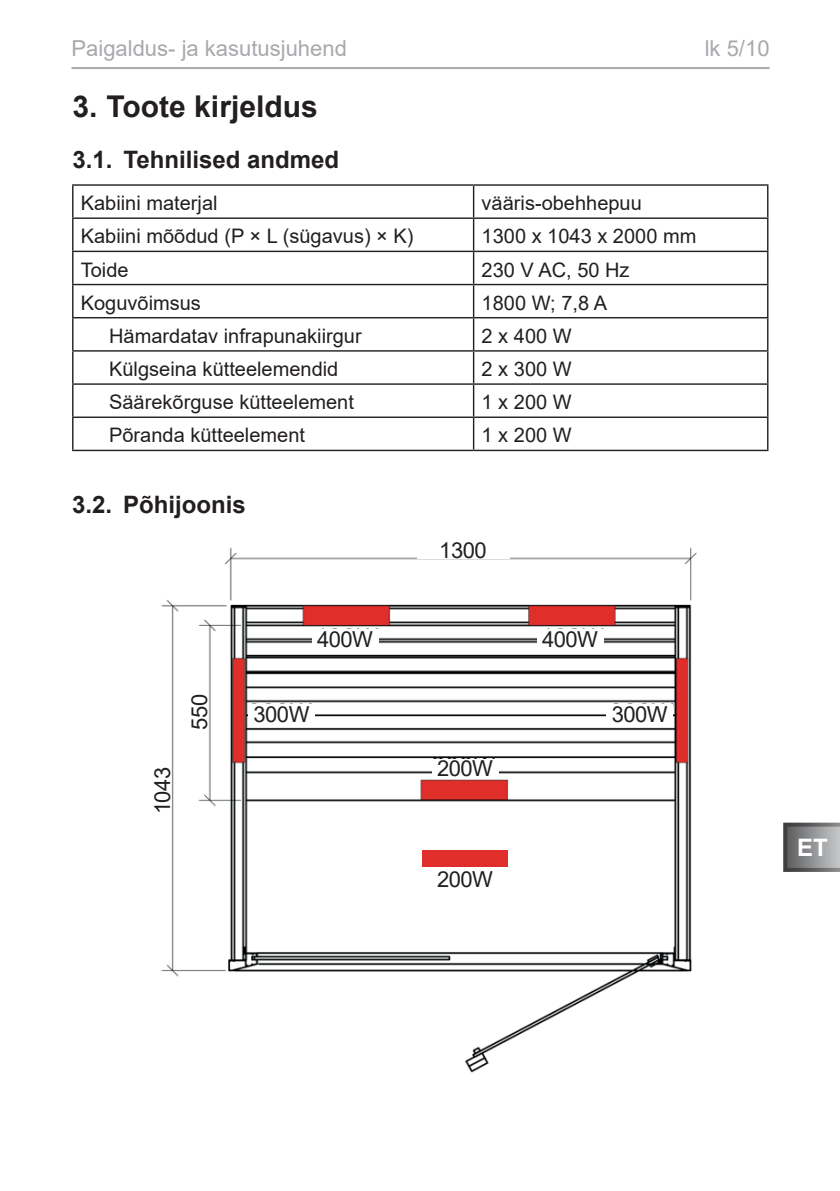
<style>
.page{position:relative;width:840px;height:1191px;background:#fff}
.page>*{position:absolute;margin:0;border:0;box-sizing:border-box;transform-origin:0 0}
.t1{font:700 30px "Arial";color:#231f20}
.t2{font:700 24px "Arial";color:#231f20}
.t3{font:700 24px "Arial";color:#fff}
.t4{font:22px "Arial";letter-spacing:-.025em;color:#231f20}
.t5{font:22px "Arial";color:#a8a9ad}
.t6{font:20px "Arial";color:#231f20}
</style>
<div class="page">
<svg style="left:783px;top:822px;width:56px;height:50px;background:#868789"></svg>
<hr style="left:71px;top:67px;width:698px;height:2px;background:#a8a9ad">
<hr style="left:72px;top:184px;width:401px;height:2px;background:#231f20">
<hr style="left:72px;top:186px;width:1px;height:31px;background:#231f20">
<hr style="left:473px;top:184px;width:295px;height:2px;background:#231f20">
<hr style="left:472px;top:186px;width:2px;height:31px;background:#231f20">
<hr style="left:766px;top:186px;width:2px;height:31px;background:#231f20">
<hr style="left:72px;top:217px;width:401px;height:2px;background:#231f20">
<hr style="left:72px;top:219px;width:1px;height:32px;background:#231f20">
<hr style="left:473px;top:217px;width:295px;height:2px;background:#231f20">
<hr style="left:472px;top:219px;width:2px;height:32px;background:#231f20">
<hr style="left:766px;top:219px;width:2px;height:32px;background:#231f20">
<hr style="left:72px;top:251px;width:401px;height:1px;background:#231f20">
<hr style="left:72px;top:252px;width:1px;height:32px;background:#231f20">
<hr style="left:473px;top:251px;width:295px;height:1px;background:#231f20">
<hr style="left:472px;top:252px;width:2px;height:32px;background:#231f20">
<hr style="left:766px;top:252px;width:2px;height:32px;background:#231f20">
<hr style="left:72px;top:284px;width:401px;height:1px;background:#231f20">
<hr style="left:72px;top:285px;width:1px;height:32px;background:#231f20">
<hr style="left:473px;top:284px;width:295px;height:1px;background:#231f20">
<hr style="left:472px;top:285px;width:2px;height:32px;background:#231f20">
<hr style="left:766px;top:285px;width:2px;height:32px;background:#231f20">
<hr style="left:72px;top:317px;width:401px;height:1px;background:#231f20">
<hr style="left:72px;top:318px;width:1px;height:32px;background:#231f20">
<hr style="left:473px;top:317px;width:295px;height:1px;background:#231f20">
<hr style="left:472px;top:318px;width:2px;height:32px;background:#231f20">
<hr style="left:766px;top:318px;width:2px;height:32px;background:#231f20">
<hr style="left:72px;top:350px;width:401px;height:1px;background:#231f20">
<hr style="left:72px;top:351px;width:1px;height:32px;background:#231f20">
<hr style="left:473px;top:350px;width:295px;height:1px;background:#231f20">
<hr style="left:472px;top:351px;width:2px;height:32px;background:#231f20">
<hr style="left:766px;top:351px;width:2px;height:32px;background:#231f20">
<hr style="left:72px;top:383px;width:401px;height:2px;background:#231f20">
<hr style="left:72px;top:385px;width:1px;height:31px;background:#231f20">
<hr style="left:473px;top:383px;width:295px;height:2px;background:#231f20">
<hr style="left:472px;top:385px;width:2px;height:31px;background:#231f20">
<hr style="left:766px;top:385px;width:2px;height:31px;background:#231f20">
<hr style="left:72px;top:416px;width:401px;height:2px;background:#231f20">
<hr style="left:72px;top:418px;width:1px;height:32px;background:#231f20">
<hr style="left:473px;top:416px;width:295px;height:2px;background:#231f20">
<hr style="left:472px;top:418px;width:2px;height:32px;background:#231f20">
<hr style="left:766px;top:418px;width:2px;height:32px;background:#231f20">
<hr style="left:72px;top:450px;width:401px;height:1px;background:#231f20">
<hr style="left:473px;top:450px;width:295px;height:1px;background:#231f20">
<img style="left:161px;top:547px;width:536px;height:526px">
<div style="left:329px;top:815px;width:92px;height:122px;background:#fff"></div>
<div style="left:507px;top:817px;width:95px;height:123px;background:#fff"></div>
<div style="left:408px;top:867px;width:125px;height:73px;background:#fff"></div>
<div style="left:408px;top:815px;width:125px;height:34px;background:#fff"></div>
<div style="left:311px;top:629px;width:67px;height:17px;background:#fff"></div>
<div style="left:536px;top:629px;width:67px;height:17px;background:#fff"></div>
<div style="left:605px;top:704px;width:67px;height:17px;background:#fff"></div>
<div style="left:248px;top:704px;width:67px;height:17px;background:#fff"></div>
<div style="left:431px;top:759px;width:67px;height:17px;background:#fff"></div>
<div style="left:189px;top:678px;width:18px;height:67px;background:#fff"></div>
<div style="left:153px;top:757px;width:17px;height:67px;background:#fff"></div>
<div style="left:416px;top:541px;width:93px;height:17px;background:#fff"></div>
<p class="t5" style="left:71px;top:33px;width:277px">Paigaldus- ja kasutusjuhend</p>
<p class="t5" style="left:704px;top:33px;width:66px">lk 5/10</p>
<h1 class="t1" style="left:72px;top:85px;width:247px">3. Toote kirjeldus</h1>
<p class="t2" style="left:72px;top:142px;width:268px">3.1. Tehnilised andmed</p>
<p class="t6" style="left:81px;top:189px;width:138px">Kabiini materjal</p>
<p class="t6" style="left:481px;top:189px;width:162px">vääris-obehhepuu</p>
<p class="t6" style="left:81px;top:222px;width:334px">Kabiini mõõdud (P × L (sügavus) × K)</p>
<p class="t6" style="left:481px;top:222px;width:216px">1300 x 1043 x 2000 mm</p>
<p class="t6" style="left:81px;top:256px;width:49px">Toide</p>
<p class="t6" style="left:481px;top:256px;width:149px">230 V AC, 50 Hz</p>
<p class="t6" style="left:81px;top:289px;width:122px">Koguvõimsus</p>
<p class="t6" style="left:481px;top:289px;width:127px">1800 W; 7,8 A</p>
<p class="t6" style="left:109px;top:322px;width:254px">Hämardatav infrapunakiirgur</p>
<p class="t6" style="left:481px;top:322px;width:92px">2 x 400 W</p>
<p class="t6" style="left:109px;top:355px;width:230px">Külgseina kütteelemendid</p>
<p class="t6" style="left:481px;top:355px;width:92px">2 x 300 W</p>
<p class="t6" style="left:109px;top:388px;width:246px">Säärekõrguse kütteelement</p>
<p class="t6" style="left:481px;top:388px;width:92px">1 x 200 W</p>
<p class="t6" style="left:109px;top:421px;width:197px">Põranda kütteelement</p>
<p class="t6" style="left:481px;top:421px;width:92px">1 x 200 W</p>
<p class="t2" style="left:72px;top:488px;width:175px">3.2. Põhijoonis</p>
<p class="t4" style="left:439px;top:535px;width:49px">1300</p>
<p class="t4" style="left:147px;top:814px;width:49px;rotate:-90deg">1043</p>
<p class="t4" style="left:184px;top:730px;width:37px;rotate:-90deg">550</p>
<p class="t4" style="left:317px;top:624px;width:57px">400W</p>
<p class="t4" style="left:542px;top:624px;width:57px">400W</p>
<p class="t4" style="left:253px;top:698px;width:57px">300W</p>
<p class="t4" style="left:611px;top:698px;width:57px">300W</p>
<p class="t4" style="left:437px;top:753px;width:57px">200W</p>
<p class="t4" style="left:437px;top:864px;width:57px">200W</p>
<p class="t3" style="left:796px;top:830px;width:32px">ET</p>
</div>
